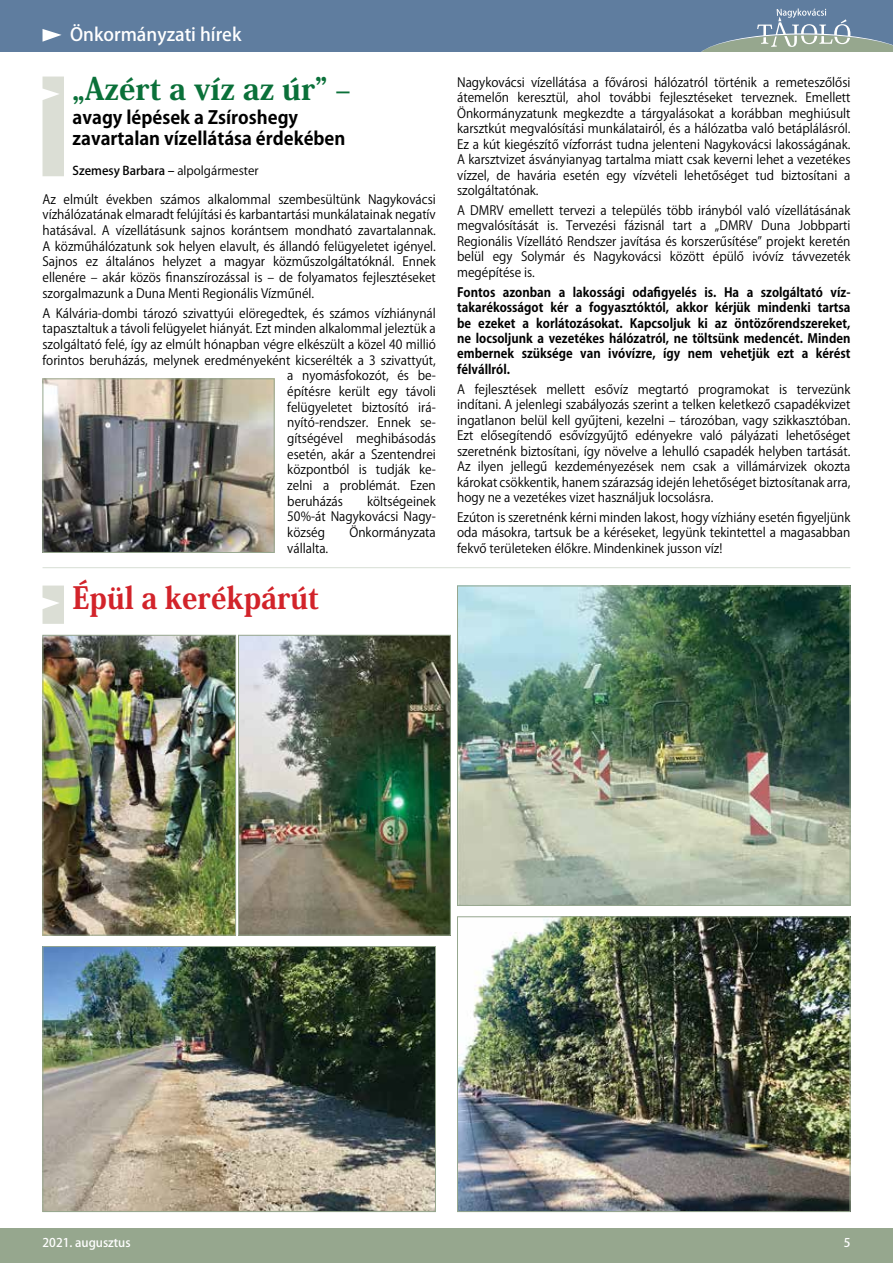
<style>
.page{position:relative;width:893px;height:1263px;background:#fff}
.page>*{position:absolute;margin:0;border:0;box-sizing:border-box;transform-origin:0 0}
.t1{font:800 30.3px "Koz Min Pr 6 N";color:#0a7039}
.t2{font:800 30.3px "Koz Min Pr 6 N";color:#d2232a;scale:.94 1}
.t3{font:700 18px/21px "Koz Go Pr 6 N";color:#000}
.t4{font:500 18px "Koz Go Pr 6 N";color:#fff}
.t5{font:12.75px/15.5px "Koz Go Pr 6 N";color:#000;text-align:justify;scale:.95 1}
.t6{font:700 12.75px/15.5px "Koz Go Pr 6 N";color:#000;text-align:justify;scale:.95 1}
.t7{font:500 12px "Koz Go Pr 6 N";color:#000}
.t8{font:500 12px "Koz Go Pr 6 N";color:#fff}
.s1{font-weight:400}
</style>
<div class="page">
<div style="left:0;top:1229px;width:893px;height:34px;background:#96a78e"></div>
<div style="left:0;top:0;width:893px;height:51px;background:#5f7d9f"></div>
<svg style="left:43px;top:29px;width:19px;height:13px"></svg>
<svg style="left:702px;top:9px;width:191px;height:42px"></svg>
<div style="left:43px;top:77px;width:21px;height:99px;background:#dbded5"></div>
<img style="left:45px;top:380px;width:228px;height:171px">
<div style="left:43px;top:378px;width:232px;height:175px;border:1px solid #96a78e"></div>
<svg style="left:43px;top:585px;width:21px;height:39px"></svg>
<img style="left:45px;top:637px;width:189px;height:296px">
<div style="left:43px;top:635px;width:193px;height:300px;border:1px solid #96a78e"></div>
<img style="left:45px;top:948px;width:389px;height:262px">
<div style="left:43px;top:946px;width:393px;height:266px;border:1px solid #96a78e"></div>
<img style="left:459px;top:587px;width:389px;height:317px">
<div style="left:457px;top:585px;width:393px;height:321px;border:1px solid #96a78e"></div>
<img style="left:459px;top:918px;width:389px;height:292px">
<div style="left:457px;top:916px;width:393px;height:296px;border:1px solid #96a78e"></div>
<hr style="left:43px;top:567px;width:807px;height:1px;background:#96a78e">
<img style="left:240px;top:637px;width:209px;height:296px">
<div style="left:238px;top:635px;width:213px;height:300px;border:1px solid #96a78e"></div>
<h2 class="t4" style="left:70px;top:25px;width:173px">Önkormányzati hírek</h2>
<h1 class="t1" style="left:73px;top:72px;width:279px">„Azért a víz az úr” –</h1>
<h2 class="t3" style="left:73px;top:108px;width:274px">avagy lépések a Zsíroshegy zavartalan vízellátása érdekében</h2>
<p class="t7" style="left:73px;top:164px;width:188px">Szemesy Barbara – <span class="s1">alpolgármester</span></p>
<p class="t5" style="left:43px;top:192px;width:416px">Az elmúlt években számos alkalommal szembesültünk Nagykovácsi vízhálózatának elmaradt felújítási és karbantartási munkálatainak negatív hatásával. A vízellátásunk sajnos korántsem mondható zavartalannak.<br>A közműhálózatunk sok helyen elavult, és állandó felügyeletet igényel.<br>Sajnos ez általános helyzet a magyar közműszolgáltatóknál. Ennek ellenére – akár közös finanszírozással is – de folyamatos fejlesztéseket szorgalmazunk a Duna Menti Regionális Vízműnél.</p>
<p class="t5" style="left:43px;top:306px;width:416px">A Kálvária-dombi tározó szivattyúi elöregedtek, és számos vízhiánynál</p>
<p class="t5" style="left:43px;top:321px;width:416px">tapasztaltuk a távoli felügyelet hiányát. Ezt minden alkalommal jeleztük a</p>
<p class="t5" style="left:43px;top:337px;width:416px">szolgáltató felé, így az elmúlt hónapban végre elkészült a közel 40 millió</p>
<p class="t5" style="left:43px;top:353px;width:416px">forintos beruházás, melynek eredményeként kicserélték a 3 szivattyút,</p>
<p class="t5" style="left:287px;top:368px;width:158px">a nyomásfokozót, és be-</p>
<p class="t5" style="left:287px;top:384px;width:158px">építésre került egy távoli</p>
<p class="t5" style="left:287px;top:400px;width:158px">felügyeletet biztosító irá-</p>
<p class="t5" style="left:287px;top:415px;width:158px">nyító-rendszer. Ennek se-</p>
<p class="t5" style="left:287px;top:431px;width:158px">gítségével meghibásodás</p>
<p class="t5" style="left:287px;top:447px;width:158px">esetén, akár a Szentendrei</p>
<p class="t5" style="left:287px;top:462px;width:158px">központból is tudják ke-</p>
<p class="t5" style="left:287px;top:478px;width:158px">zelni a problémát. Ezen</p>
<p class="t5" style="left:287px;top:494px;width:60px">beruházás</p>
<p class="t5" style="left:287px;top:494px;width:158px;text-indent:80px">költségeinek 50%-át Nagykovácsi Nagy&shy;község</p>
<p class="t5" style="left:349px;top:525px;width:92px">Önkormányzata</p>
<p class="t5" style="left:287px;top:541px;width:45px">vállalta.</p>
<h1 class="t2" style="left:73px;top:581px;width:264px">Épül a kerékpárút</h1>
<p class="t5" style="left:457px;top:75px;width:416px">Nagykovácsi vízellátása a fővárosi hálózatról történik a remeteszőlősi átemelőn keresztül, ahol további fejlesztéseket terveznek. Emellett Önkormányzatunk megkezdte a tárgyalásokat a korábban meghiúsult karsztkút megvalósítási munkálatairól, és a hálózatba való betáplálásról.<br>Ez a kút kiegészítő vízforrást tudna jelenteni Nagykovácsi lakosságának.<br>A karsztvizet ásványianyag tartalma miatt csak keverni lehet a vezetékes vízzel, de havária esetén egy vízvételi lehetőséget tud biztosítani a szolgáltatónak.</p>
<p class="t5" style="left:457px;top:203px;width:416px">A DMRV emellett tervezi a település több irányból való vízellátásának megvalósítását is. Tervezési fázisnál tart a „DMRV Duna Jobbparti Regionális Vízellátó Rendszer javítása és korszerűsítése” projekt keretén belül egy Solymár és Nagykovácsi között épülő ivóvíz távvezeték megépítése is.</p>
<p class="t6" style="left:457px;top:284px;width:416px">Fontos azonban a lakossági odafigyelés is. Ha a szolgáltató víz&shy;takarékosságot kér a fogyasztóktól, akkor kérjük mindenki tartsa be ezeket a korlátozásokat. Kapcsoljuk ki az öntözőrendszereket, ne locsoljunk a vezetékes hálózatról, ne töltsünk medencét. Minden embernek szüksége van ivóvízre, így nem vehetjük ezt a kérést félvállról.</p>
<p class="t5" style="left:457px;top:382px;width:416px">A fejlesztések mellett esővíz megtartó programokat is tervezünk indítani. A jelenlegi szabályozás szerint a telken keletkező csapadékvizet ingatlanon belül kell gyűjteni, kezelni – tározóban, vagy szikkasztóban.<br>Ezt elősegítendő esővízgyűjtő edényekre való pályázati lehetőséget szeretnénk biztosítani, így növelve a lehulló csapadék helyben tartását.<br>Az ilyen jellegű kezdeményezések nem csak a villámárvizek okozta károkat csökkentik, hanem szárazság idején lehetőséget biztosítanak arra, hogy ne a vezetékes vizet használjuk locsolásra.</p>
<p class="t5" style="left:457px;top:510px;width:416px">Ezúton is szeretnénk kérni minden lakost, hogy vízhiány esetén figyeljünk oda másokra, tartsuk be a kéréseket, legyünk tekintettel a magasabban fekvő területeken élőkre. Mindenkinek jusson víz!</p>
<p class="t8" style="left:43px;top:1236px;width:90px">2021. augusztus</p>
<p class="t8" style="left:844px;top:1236px;width:8px">5</p>
</div>
